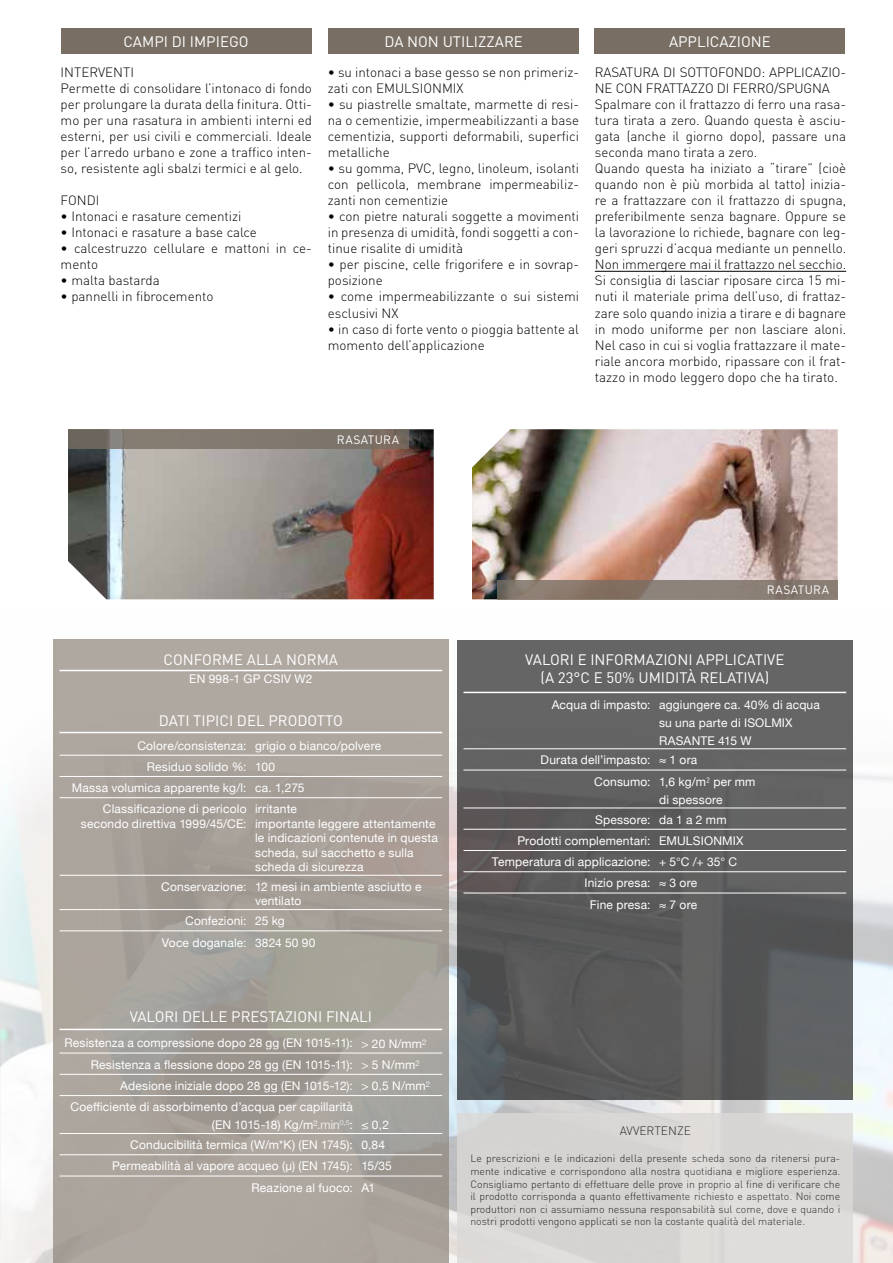
<style>
.page{position:relative;width:893px;height:1263px;background:#fff}
.page>*{position:absolute;margin:0;border:0;box-sizing:border-box;transform-origin:0 0}
.t1{font:15px/18px "DIN";color:#fff;text-align:center}
.t2{font:300 13.5px "DIN";color:#000}
.t3{font:300 13.35px/16px "DIN";color:#000}
.t4{font:12px/14.4px "Helvetica Neue";letter-spacing:.015em;color:#fff}
.t5{font:12px "DIN";letter-spacing:.035em;color:#fff}
.t6{font:300 12px "DIN";color:#000}
.t7{font:300 10.5px/12.6px "DIN";color:#000;text-align:justify}
.s1{font-size:13.5px}
.s2{font-weight:300}
.s3{font-family:"DIN";font-weight:300}
</style>
<div class="page">
<img style="left:0;top:639px;width:893px;height:624px">
<svg style="left:457px;top:640px;width:396px;height:460px;background:#5e5e5f"></svg>
<svg style="left:53px;top:640px;width:396px;height:623px;background:#a8a39c"></svg>
<svg style="left:0;top:1023px;width:1px;height:218px"></svg>
<img style="left:68px;top:429px;width:366px;height:170px">
<img style="left:472px;top:429px;width:366px;height:170px">
<svg style="left:68px;top:429px;width:340px;height:20px;background:#7e756b"></svg>
<svg style="left:497px;top:580px;width:341px;height:19px;background:#877a6f"></svg>
<div style="left:458px;top:1113px;width:395px;height:150px;background:#dbd9d7"></div>
<div style="left:61px;top:28px;width:250px;height:26px;background:#786e63"></div>
<div style="left:328px;top:28px;width:251px;height:26px;background:#786e63"></div>
<div style="left:594px;top:28px;width:251px;height:26px;background:#786e63"></div>
<hr style="left:595px;top:271px;width:251px;height:1px;background:#000">
<hr style="left:463px;top:692px;width:383px;height:1px;background:#fff">
<hr style="left:60px;top:670px;width:382px;height:1px;background:#fff">
<hr style="left:60px;top:732px;width:382px;height:1px;background:#fff">
<hr style="left:60px;top:1029px;width:382px;height:1px;background:#fff">
<hr style="left:60px;top:755px;width:191px;height:1px;background:#fff">
<hr style="left:251px;top:755px;width:191px;height:1px;background:#fff">
<hr style="left:60px;top:776px;width:191px;height:1px;background:#fff">
<hr style="left:251px;top:776px;width:191px;height:1px;background:#fff">
<hr style="left:60px;top:797px;width:191px;height:1px;background:#fff">
<hr style="left:251px;top:797px;width:191px;height:1px;background:#fff">
<hr style="left:60px;top:875px;width:191px;height:1px;background:#fff">
<hr style="left:251px;top:875px;width:191px;height:1px;background:#fff">
<hr style="left:60px;top:909px;width:191px;height:1px;background:#fff">
<hr style="left:251px;top:909px;width:191px;height:1px;background:#fff">
<hr style="left:60px;top:930px;width:191px;height:1px;background:#fff">
<hr style="left:251px;top:930px;width:191px;height:1px;background:#fff">
<hr style="left:463px;top:748px;width:192px;height:1px;background:#fff">
<hr style="left:655px;top:748px;width:191px;height:1px;background:#fff">
<hr style="left:463px;top:770px;width:192px;height:1px;background:#fff">
<hr style="left:655px;top:770px;width:191px;height:1px;background:#fff">
<hr style="left:463px;top:807px;width:192px;height:1px;background:#fff">
<hr style="left:655px;top:807px;width:191px;height:1px;background:#fff">
<hr style="left:463px;top:829px;width:192px;height:1px;background:#fff">
<hr style="left:655px;top:829px;width:191px;height:1px;background:#fff">
<hr style="left:463px;top:850px;width:192px;height:1px;background:#fff">
<hr style="left:655px;top:850px;width:191px;height:1px;background:#fff">
<hr style="left:463px;top:871px;width:192px;height:1px;background:#fff">
<hr style="left:655px;top:871px;width:191px;height:1px;background:#fff">
<hr style="left:463px;top:893px;width:192px;height:1px;background:#fff">
<hr style="left:655px;top:893px;width:191px;height:1px;background:#fff">
<hr style="left:60px;top:1053px;width:297px;height:1px;background:#fff">
<hr style="left:357px;top:1053px;width:85px;height:1px;background:#fff">
<hr style="left:60px;top:1074px;width:297px;height:1px;background:#fff">
<hr style="left:357px;top:1074px;width:85px;height:1px;background:#fff">
<hr style="left:60px;top:1095px;width:297px;height:1px;background:#fff">
<hr style="left:357px;top:1095px;width:85px;height:1px;background:#fff">
<hr style="left:60px;top:1133px;width:297px;height:1px;background:#fff">
<hr style="left:357px;top:1133px;width:85px;height:1px;background:#fff">
<hr style="left:60px;top:1154px;width:297px;height:1px;background:#fff">
<hr style="left:357px;top:1154px;width:85px;height:1px;background:#fff">
<hr style="left:60px;top:1176px;width:297px;height:1px;background:#fff">
<hr style="left:357px;top:1176px;width:85px;height:1px;background:#fff">
<p class="t1" style="left:124px;top:33px;width:126px">CAMPI DI IMPIEGO</p>
<p class="t1" style="left:384px;top:33px;width:140px">DA NON UTILIZZARE</p>
<p class="t1" style="left:669px;top:33px;width:103px">APPLICAZIONE</p>
<p class="t3" style="left:61px;top:64px;width:253px">INTERVENTI<br>Permette di consolidare l’intonaco di fondo per prolungare la durata della finitura. Otti&shy;mo per una rasatura in ambienti interni ed esterni, per usi civili e commerciali. Ideale per l’arredo urbano e zone a traffico inten&shy;so, resistente agli sbalzi termici e al gelo.</p>
<p class="t3" style="left:61px;top:192px;width:40px">FONDI</p>
<p class="t3" style="left:61px;top:208px;width:182px">• Intonaci e rasature cementizi</p>
<p class="t3" style="left:61px;top:224px;width:198px">• Intonaci e rasature a base calce</p>
<p class="t3" style="left:61px;top:240px;width:253px">• calcestruzzo cellulare e mattoni in ce&shy;mento</p>
<p class="t3" style="left:61px;top:272px;width:101px">• malta bastarda</p>
<p class="t3" style="left:61px;top:288px;width:154px">• pannelli in fibrocemento</p>
<p class="t3" style="left:595px;top:64px;width:253px">RASATURA DI SOTTOFONDO: APPLICAZIO-NE CON FRATTAZZO DI FERRO/SPUGNA Spalmare con il frattazzo di ferro una rasa&shy;tura tirata a zero. Quando questa è asciu&shy;gata (anche il giorno dopo), passare una seconda mano tirata a zero.<br>Quando questa ha iniziato a “tirare” (cioè quando non è più morbida al tatto) inizia&shy;re a frattazzare con il frattazzo di spugna, preferibilmente senza bagnare. Oppure se la lavorazione lo richiede, bagnare con leg&shy;geri spruzzi d’acqua mediante un pennello.<br>Non immergere mai il frattazzo nel secchio.<br>Si consiglia di lasciar riposare circa 15 mi&shy;nuti il materiale prima dell’uso, di frattaz&shy;zare solo quando inizia a tirare e di bagnare in modo uniforme per non lasciare aloni.<br>Nel caso in cui si voglia frattazzare il mate&shy;riale ancora morbido, ripassare con <span class="s1">il frat-</span></p>
<p class="t2" style="left:595px;top:369px;width:245px">tazzo in modo leggero dopo che ha tirato.</p>
<p class="t3" style="left:328px;top:64px;width:253px">• su intonaci a base gesso se non primeriz&shy;zati con EMULSIONMIX</p>
<p class="t3" style="left:328px;top:96px;width:253px;text-align:justify">• su piastrelle smaltate, marmette di resi&shy;na o cementizie, impermeabilizzanti a base cementizia, supporti deformabili, superfici metalliche</p>
<p class="t3" style="left:328px;top:160px;width:253px;text-align:justify">• su gomma, PVC, legno, linoleum, isolanti con pellicola, membrane impermeabiliz&shy;zanti non cementizie</p>
<p class="t3" style="left:328px;top:208px;width:253px;text-align:justify">• con pietre naturali soggette a movimenti in presenza di umidità, fondi soggetti a con&shy;tinue risalite di umidità</p>
<p class="t3" style="left:328px;top:256px;width:253px">• per piscine, celle frigorifere e in sovrap&shy;posizione</p>
<p class="t3" style="left:328px;top:288px;width:253px">• come impermeabilizzante o sui sistemi esclusivi NX</p>
<p class="t3" style="left:328px;top:321px;width:253px">• in caso di forte vento o pioggia battente al momento dell’applicazione</p>
<p class="t5" style="left:337px;top:432px;width:64px">RASATURA</p>
<p class="t1" style="left:164px;top:650px;width:176px">CONFORME ALLA NORMA</p>
<p class="t4" style="left:189px;top:672px;width:125px">EN 998-1 GP CSIV W2</p>
<p class="t1" style="left:159px;top:711px;width:185px">DATI TIPICI DEL PRODOTTO</p>
<p class="t4" style="left:137px;top:739px;width:245px">Colore/consistenza: grigio o bianco/polvere</p>
<p class="t4" style="left:147px;top:760px;width:130px">Residuo solido %: 100</p>
<p class="t4" style="left:72px;top:781px;width:234px">Massa volumica apparente kg/l: ca. 1,275</p>
<p class="t4" style="left:103px;top:803px;width:145px">Classificazione di pericolo</p>
<p class="t4" style="left:81px;top:817px;width:167px">secondo direttiva 1999/45/CE:</p>
<p class="t4" style="left:255px;top:803px;width:184px">irritante<br>importante leggere attentamente le indicazioni contenute in questa scheda, sul sacchetto e sulla scheda di sicurezza</p>
<p class="t4" style="left:255px;top:880px;width:168px;text-indent:-94px">Conservazione: 12 mesi in ambiente asciutto e ventilato</p>
<p class="t4" style="left:162px;top:911px;width:155px;line-height:21.3px;text-indent:23px">Confezioni: 25 kg<br>Voce doganale: 3824 50 90</p>
<p class="t1" style="left:130px;top:1007px;width:244px">VALORI DELLE PRESTAZIONI FINALI</p>
<p class="t4" style="left:65px;top:1037px;width:363px">Resistenza a compressione dopo 28 gg (EN 1015-11): &gt; 20 N/mm<span class="s2">²</span></p>
<p class="t4" style="left:91px;top:1058px;width:330px">Resistenza a flessione dopo 28 gg (EN 1015-11): &gt; 5 N/mm<span class="s2">²</span></p>
<p class="t4" style="left:120px;top:1079px;width:311px">Adesione iniziale dopo 28 gg (EN 1015-12): &gt; 0,5 N/mm<span class="s2">²</span></p>
<p class="t4" style="left:71px;top:1100px;width:284px">Coefficiente di assorbimento d’acqua per capillarità</p>
<p class="t4" style="left:130px;top:1116px;width:260px;line-height:20px;text-indent:82px">(EN 1015-18) Kg/m<span class="s2">².min</span><sup>0,5</sup>: ≤ 0,2<br>Conducibilità termica (W/m*K) (EN 1745): 0,84</p>
<p class="t4" style="left:252px;top:1156px;width:142px;line-height:21.3px;text-indent:-139px">Permeabilità al vapore acqueo (µ) (EN 1745): 15/35<br>Reazione al fuoco: A1</p>
<p class="t5" style="left:767px;top:583px;width:64px">RASATURA</p>
<p class="t1" style="left:525px;top:650px;width:261px">VALORI E INFORMAZIONI APPLICATIVE (A 23°C E 50% UMIDITÀ RELATIVA)</p>
<p class="t4" style="left:659px;top:696px;width:162px;line-height:18px;text-indent:-107px">Acqua di impasto: aggiungere ca. 40% di acqua su una parte di ISOLMIX<br>RASANTE 415 W</p>
<p class="t4" style="left:594px;top:750px;width:163px;line-height:21.3px;text-indent:-54px">Durata dell’impasto: ≈ 1 ora<br>Consumo: 1,6 kg/m<span class="s3">²</span> per mm</p>
<p class="t4" style="left:595px;top:790px;width:133px;line-height:20px;text-indent:64px">di spessore<br>Spessore: da 1 a 2 mm</p>
<p class="t4" style="left:517px;top:834px;width:227px">Prodotti complementari: EMULSIONMIX</p>
<p class="t4" style="left:492px;top:855px;width:247px">Temperatura di applicazione: + 5°C /+ 35° C</p>
<p class="t4" style="left:585px;top:877px;width:114px">Inizio presa: ≈ 3 ore</p>
<p class="t4" style="left:590px;top:898px;width:109px">Fine presa: ≈ 7 ore</p>
<p class="t6" style="left:620px;top:1123px;width:73px">AVVERTENZE</p>
<p class="t7" style="left:470px;top:1152px;width:371px">Le prescrizioni e le indicazioni della presente scheda sono da ritenersi pura&shy;mente indicative e corrispondono alla nostra quotidiana e migliore esperienza.<br>Consigliamo pertanto di effettuare delle prove in proprio al fine di verificare che il prodotto corrisponda a quanto effettivamente richiesto e aspettato. Noi come produttori non ci assumiamo nessuna responsabilità sul come, dove e quando i nostri prodotti vengono applicati se non la costante qualità del materiale.</p>
</div>
